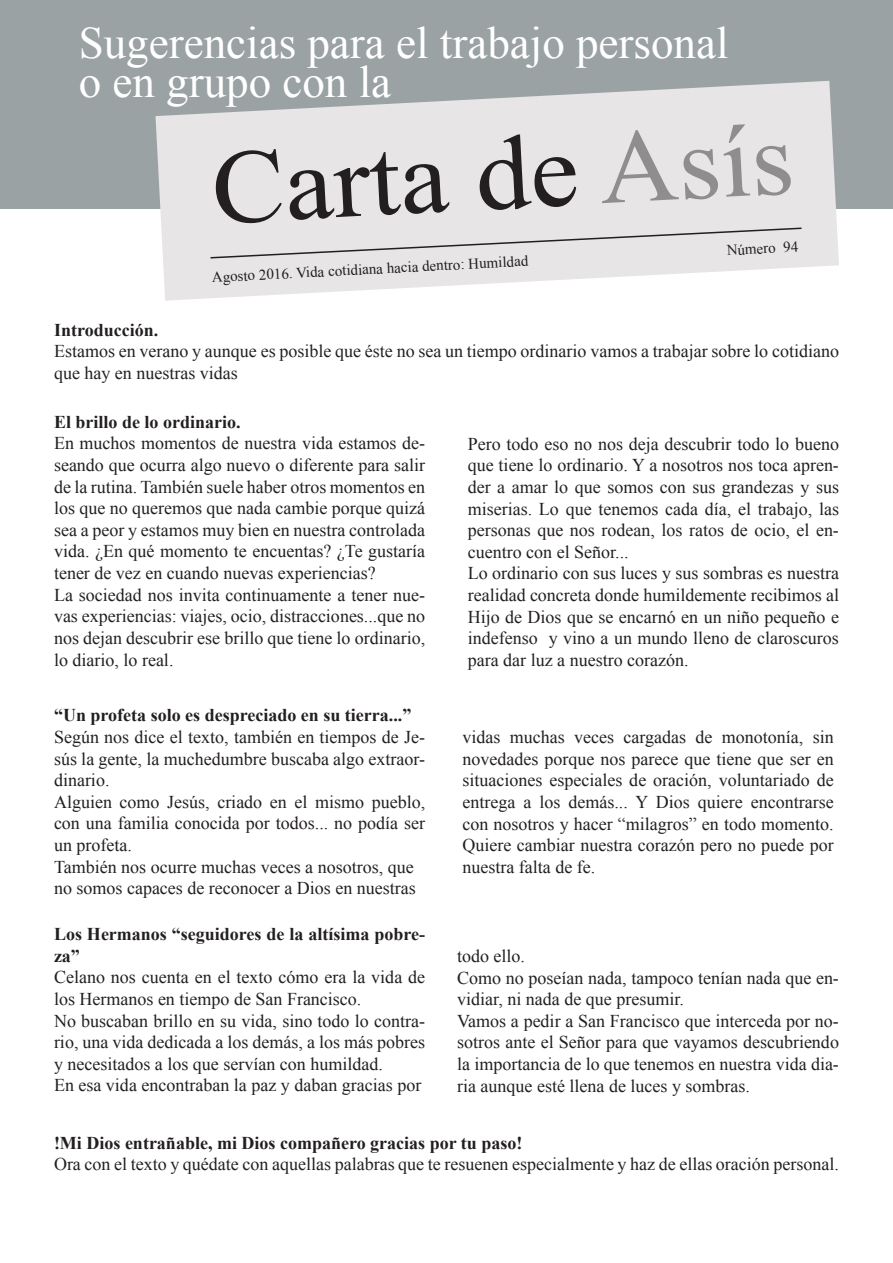
<style>
.page{position:relative;width:893px;height:1263px;background:#fff}
.page>*{position:absolute;margin:0;border:0;box-sizing:border-box;transform-origin:0 0}
.t1{font:105px "Times New Roman";color:#231f20;scale:1.04 1}
.t2{font:45px "Times New Roman";color:#fff}
.t3{font:18px/21.6px "Times New Roman";color:#231f20;text-align:justify}
.t4{font:700 18px/21.6px "Times New Roman";color:#231f20}
.t5{font:15px "Times New Roman";color:#231f20}
.s1{color:#8f8d8e}
</style>
<div class="page">
<div style="left:0;top:0;width:893px;height:208px;background:#9ba2a3"></div>
<svg style="left:155px;top:81px;width:684px;height:220px;fill:#e7e5e5"></svg>
<svg style="left:209px;top:227px;width:594px;height:32px;background:#dddbdb"></svg>
<p class="t2" style="left:79px;top:13px;width:651px">Sugerencias para el trabajo personal</p>
<p class="t2" style="left:79px;top:52px;width:314px">o en grupo con la</p>
<p class="t1" style="left:208px;top:118px;width:561px;rotate:-3deg">Carta de <span class="s1">Asís</span></p>
<p class="t5" style="left:211px;top:267px;width:318px;rotate:-3deg">Agosto 2016. Vida cotidiana hacia dentro: Humildad</p>
<p class="t5" style="left:726px;top:240px;width:73px;rotate:-3deg">Número 94</p>
<p class="t4" style="left:54px;top:318px;width:106px">Introducción.</p>
<p class="t3" style="left:54px;top:340px;width:786px">Estamos en verano y aunque es posible que éste no sea un tiempo ordinario vamos a trabajar sobre lo cotidiano que hay en nuestras vidas</p>
<p class="t4" style="left:54px;top:411px;width:188px">El brillo de lo ordinario.</p>
<p class="t3" style="left:54px;top:432px;width:373px">En muchos momentos de nuestra vida estamos de&shy;seando que ocurra algo nuevo o diferente para salir de la rutina. También suele haber otros momentos en los que no queremos que nada cambie porque quizá sea a peor y estamos muy bien en nuestra controlada vida. ¿En qué momento te encuentas? ¿Te gustaría tener de vez en cuando nuevas experiencias?</p>
<p class="t3" style="left:54px;top:584px;width:373px">La sociedad nos invita continuamente a tener nue&shy;vas experiencias: viajes, ocio, distracciones...que no nos dejan descubrir ese brillo que tiene lo ordinario, lo diario, lo real.</p>
<p class="t3" style="left:468px;top:433px;width:373px">Pero todo eso no nos deja descubrir todo lo bueno que tiene lo ordinario. Y a nosotros nos toca apren&shy;der a amar lo que somos con sus grandezas y sus miserias. Lo que tenemos cada día, el trabajo, las personas que nos rodean, los ratos de ocio, el en&shy;cuentro con el Señor...</p>
<p class="t3" style="left:468px;top:562px;width:373px">Lo ordinario con sus luces y sus sombras es nuestra realidad concreta donde humildemente recibimos al Hijo de Dios que se encarnó en un niño pequeño e indefenso y vino a un mundo lleno de claroscuros para dar luz a nuestro corazón.</p>
<p class="t4" style="left:54px;top:704px;width:359px">“Un profeta solo es despreciado en su tierra...”</p>
<p class="t3" style="left:54px;top:726px;width:373px">Según nos dice el texto, también en tiempos de Je&shy;sús la gente, la muchedumbre buscaba algo extraor&shy;dinario.</p>
<p class="t3" style="left:54px;top:791px;width:373px">Alguien como Jesús, criado en el mismo pueblo, con una familia conocida por todos... no podía ser un profeta.</p>
<p class="t3" style="left:54px;top:855px;width:361px">También nos ocurre muchas veces a nosotros, que</p>
<p class="t3" style="left:54px;top:877px;width:363px">no somos capaces de reconocer a Dios en nuestras</p>
<p class="t4" style="left:54px;top:923px;width:373px">Los Hermanos “seguidores de la altísima pobre&shy;za”</p>
<p class="t3" style="left:54px;top:966px;width:373px">Celano nos cuenta en el texto cómo era la vida de los Hermanos en tiempo de San Francisco.</p>
<p class="t3" style="left:54px;top:1009px;width:373px">No buscaban brillo en su vida, sino todo lo contra&shy;rio, una vida dedicada a los demás, a los más pobres y necesitados a los que servían con humildad.</p>
<p class="t3" style="left:54px;top:1074px;width:369px">En esa vida encontraban la paz y daban gracias por</p>
<p class="t3" style="left:462px;top:726px;width:373px">vidas muchas veces cargadas de monotonía, sin novedades porque nos parece que tiene que ser en situaciones especiales de oración, voluntariado de entrega a los demás... Y Dios quiere encontrarse con nosotros y hacer “milagros” en todo momento.<br>Quiere cambiar nuestra corazón pero no puede por nuestra falta de fe.</p>
<p class="t3" style="left:457px;top:945px;width:70px">todo ello.</p>
<p class="t3" style="left:457px;top:966px;width:383px">Como no poseían nada, tampoco tenían nada que en&shy;vidiar, ni nada de que presumir.</p>
<p class="t3" style="left:457px;top:1010px;width:383px">Vamos a pedir a San Francisco que interceda por no&shy;sotros ante el Señor para que vayamos descubriendo la importancia de lo que tenemos en nuestra vida dia&shy;ria aunque esté llena de luces y sombras.</p>
<p class="t4" style="left:54px;top:1131px;width:470px">!Mi Dios entrañable, mi Dios compañero gracias por tu paso!</p>
<p class="t3" style="left:54px;top:1153px;width:786px">Ora con el texto y quédate con aquellas palabras que te resuenen especialmente y haz de ellas oración personal.</p>
</div>
